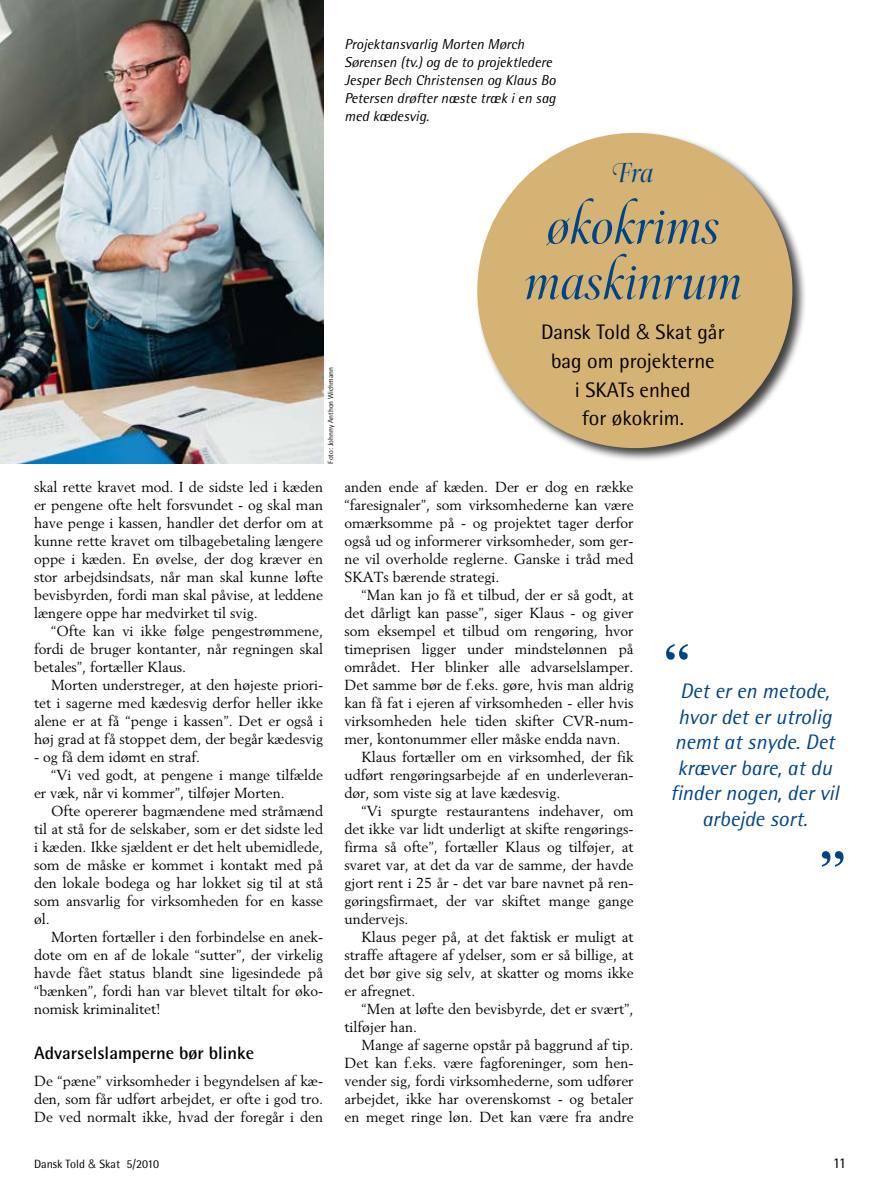
<style>
.page{position:relative;width:893px;height:1191px;background:#fff}
.page>*{position:absolute;margin:0;border:0;box-sizing:border-box;transform-origin:0 0}
.t1{font:54px/55.5px "Arepo Italic Swash";color:#048;text-align:center}
.t2{font:600 54px "Times";color:#048}
.t3{font:30px "Arepo Italic Swash";color:#048}
.t4{font:italic 21px/25.5px "Rotis Semi Sans";color:#048;text-align:center}
.t5{font:21px/28.5px "Rotis Semi Sans";color:#000;text-align:center}
.t6{font:700 18px "Rotis Semi Sans";color:#000}
.t7{font:15px "Rotis Semi Sans";color:#000}
.t8{font:14.4px/18px "Berling";color:#000;text-align:justify}
.t9{font:italic 14.4px/18px "Rotis Semi Sans";color:#000}
.t10{font:12px "Rotis Semi Sans";color:#000}
.t11{font:7.5px "Rotis Semi Sans";color:#000}
.s1{font-family:"Helvetica";font-weight:300}
</style>
<div class="page">
<div style="left:475px;top:131px;width:332px;height:332px;background:#000;opacity:.75"></div>
<div style="left:477px;top:133px;width:315px;height:315px;background:#d5b374;border-radius:50%"></div>
<img style="left:0;top:0;width:323px;height:463px">
<p class="t9" style="left:344px;top:35px;width:213px">Projektansvarlig Morten Mørch<br>Sørensen (tv.) og de to projektledere<br>Jesper Bech Christensen og Klaus Bo<br>Petersen drøfter næste træk i en sag med kædesvig.</p>
<p class="t11" style="left:326px;top:463px;width:98px;rotate:-90deg">Foto: Johnny Anthon Wichmann</p>
<p class="t8" style="left:34px;top:477px;width:291px">skal rette kravet mod. I de sidste led i kæden er pengene ofte helt forsvundet - og skal man have penge i kassen, handler det derfor om at kunne rette kravet om tilbagebetaling længere oppe i kæden. En øvelse, der dog kræver en stor arbejdsindsats, når man skal kunne løfte bevisbyrden, fordi man skal påvise, at leddene længere oppe har medvirket til svig.</p>
<p class="t8" style="left:34px;top:621px;width:291px;text-indent:17px">“Ofte kan vi ikke følge pengestrømmene, fordi de bruger kontanter, når regningen skal betales”, fortæller Klaus.</p>
<p class="t8" style="left:34px;top:675px;width:291px;text-indent:17px">Morten understreger, at den højeste priori&shy;tet i sagerne med kædesvig derfor heller ikke alene er at få “penge i kassen”. Det er også i høj grad at få stoppet dem, der begår kædesvig</p>
<p class="t8" style="left:34px;top:747px;width:168px">- og få dem idømt en straf.</p>
<p class="t8" style="left:51px;top:765px;width:274px">“Vi ved godt, at pengene i mange tilfælde</p>
<p class="t8" style="left:34px;top:783px;width:252px">er væk, når vi kommer”, tilføjer Morten.</p>
<p class="t8" style="left:51px;top:801px;width:274px">Ofte opererer bagmændene med stråmænd</p>
<p class="t8" style="left:34px;top:819px;width:291px">til at stå for de selskaber, som er det sidste led</p>
<p class="t8" style="left:34px;top:837px;width:291px">i kæden. Ikke sjældent er det helt ubemidlede,</p>
<p class="t8" style="left:34px;top:855px;width:291px">som de måske er kommet i kontakt med på</p>
<p class="t8" style="left:34px;top:873px;width:291px">den lokale bodega og har lokket sig til at stå</p>
<p class="t8" style="left:34px;top:891px;width:291px">som ansvarlig for virksomheden for en kasse</p>
<p class="t8" style="left:34px;top:909px;width:17px">øl.</p>
<p class="t8" style="left:51px;top:927px;width:274px">Morten fortæller i den forbindelse en anek-</p>
<p class="t8" style="left:34px;top:945px;width:291px">dote om en af de lokale “sutter”, der virkelig</p>
<p class="t8" style="left:34px;top:963px;width:291px">havde fået status blandt sine ligesindede på</p>
<p class="t8" style="left:34px;top:981px;width:291px">“bænken”, fordi han var blevet tiltalt for øko-</p>
<p class="t8" style="left:34px;top:999px;width:128px">nomisk kriminalitet!</p>
<p class="t6" style="left:34px;top:1041px;width:222px">Advarselslamperne bør blinke</p>
<p class="t8" style="left:34px;top:1071px;width:291px">De “pæne” virksomheder i begyndelsen af kæ&shy;den, som får udført arbejdet, er ofte i god tro.<br>De ved normalt ikke, hvad der foregår i den</p>
<h2 class="t3" style="left:612px;top:156px;width:43px">Fra</h2>
<h1 class="t1" style="left:524px;top:200px;width:219px">økokrims maskinrum</h1>
<h3 class="t5" style="left:541px;top:318px;width:185px">Dansk Told <span class="s1">&amp;</span> Skat går bag om projekterne<br>i SKATs enhed<br>for økokrim.</h3>
<p class="t8" style="left:344px;top:477px;width:291px">anden ende af kæden. Der er dog en række “faresignaler”, som virksomhederne kan være omærksomme på - og projektet tager derfor også ud og informerer virksomheder, som ger&shy;ne vil overholde reglerne. Ganske i tråd med SKATs bærende strategi.</p>
<p class="t8" style="left:361px;top:585px;width:274px">“Man kan jo få et tilbud, der er så godt, at</p>
<p class="t8" style="left:344px;top:603px;width:291px">det dårligt kan passe”, siger Klaus - og giver</p>
<p class="t8" style="left:344px;top:621px;width:291px">som eksempel et tilbud om rengøring, hvor</p>
<p class="t8" style="left:344px;top:639px;width:291px">timeprisen ligger under mindstelønnen på</p>
<p class="t8" style="left:344px;top:657px;width:291px">området. Her blinker alle advarselslamper.</p>
<p class="t8" style="left:344px;top:675px;width:291px">Det samme bør de f.eks. gøre, hvis man aldrig</p>
<p class="t8" style="left:344px;top:693px;width:291px">kan få fat i ejeren af virksomheden - eller hvis</p>
<p class="t8" style="left:344px;top:711px;width:291px">virksomheden hele tiden skifter CVR-num-</p>
<p class="t8" style="left:344px;top:729px;width:278px">mer, kontonummer eller måske endda navn.</p>
<p class="t8" style="left:361px;top:747px;width:274px">Klaus fortæller om en virksomhed, der fik</p>
<p class="t8" style="left:344px;top:765px;width:291px">udført rengøringsarbejde af en underleveran-</p>
<p class="t8" style="left:344px;top:783px;width:217px">dør, som viste sig at lave kædesvig.</p>
<p class="t8" style="left:361px;top:801px;width:274px">“Vi spurgte restaurantens indehaver, om</p>
<p class="t8" style="left:344px;top:819px;width:291px">det ikke var lidt underligt at skifte rengørings-</p>
<p class="t8" style="left:344px;top:837px;width:291px">firma så ofte”, fortæller Klaus og tilføjer, at</p>
<p class="t8" style="left:344px;top:855px;width:291px">svaret var, at det da var de samme, der havde</p>
<p class="t8" style="left:344px;top:873px;width:291px">gjort rent i 25 år - det var bare navnet på ren-</p>
<p class="t8" style="left:344px;top:891px;width:291px">gøringsfirmaet, der var skiftet mange gange</p>
<p class="t8" style="left:344px;top:909px;width:65px">undervejs.</p>
<p class="t8" style="left:361px;top:927px;width:274px">Klaus peger på, at det faktisk er muligt at</p>
<p class="t8" style="left:344px;top:945px;width:291px">straffe aftagere af ydelser, som er så billige, at</p>
<p class="t8" style="left:344px;top:963px;width:291px">det bør give sig selv, at skatter og moms ikke</p>
<p class="t8" style="left:344px;top:981px;width:72px">er afregnet.</p>
<p class="t8" style="left:361px;top:999px;width:274px">“Men at løfte den bevisbyrde, det er svært”,</p>
<p class="t8" style="left:344px;top:1017px;width:74px">tilføjer han.</p>
<p class="t8" style="left:361px;top:1035px;width:274px">Mange af sagerne opstår på baggrund af tip.</p>
<p class="t8" style="left:344px;top:1053px;width:291px">Det kan f.eks. være fagforeninger, som hen-</p>
<p class="t8" style="left:344px;top:1071px;width:291px">vender sig, fordi virksomhederne, som udfører</p>
<p class="t8" style="left:344px;top:1089px;width:291px">arbejdet, ikke har overenskomst - og betaler</p>
<p class="t8" style="left:344px;top:1107px;width:291px">en meget ringe løn. Det kan være fra andre</p>
<h1 class="t2" style="left:663px;top:631px;width:28px">“</h1>
<h3 class="t4" style="left:671px;top:678px;width:170px">Det er en metode, hvor det er utrolig nemt at snyde. Det kræver bare, at du finder nogen, der vil arbejde sort.</h3>
<h1 class="t2" style="left:819px;top:838px;width:28px">”</h1>
<p class="t10" style="left:34px;top:1157px;width:127px">Dansk Told <span class="s1">&amp;</span> Skat 5/2010</p>
<p class="t7" style="left:833px;top:1154px;width:15px">11</p>
</div>
